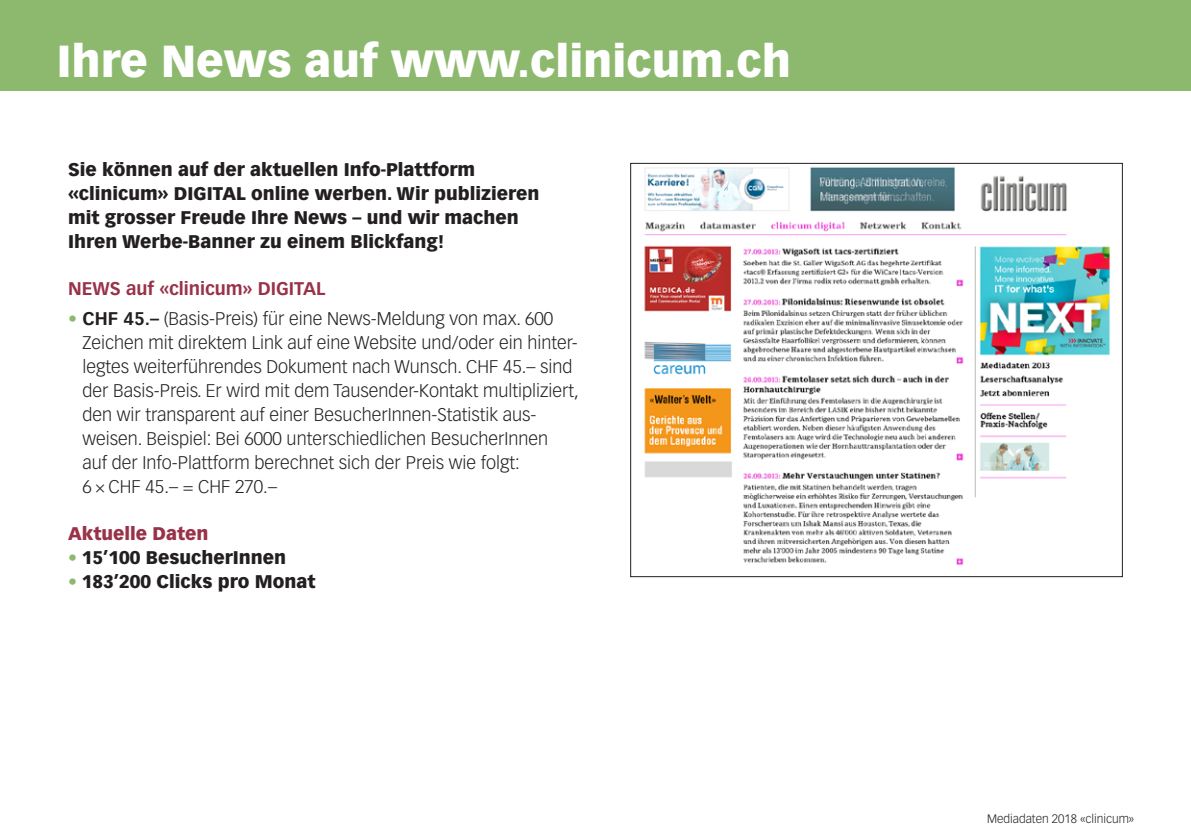
<style>
.page{position:relative;width:1191px;height:840px;background:#fff}
.page>*{position:absolute;margin:0;border:0;box-sizing:border-box;transform-origin:0 0}
.t1{font:900 44px "Vectora LT Std";color:#fff}
.t2{font:300 18px/24px "Vectora LT Std";color:#231f20}
.t3{font:900 18px/24px "Vectora LT Std";color:#231f20}
.t4{font:700 18px "Vectora LT Std";color:#983249}
.t5{font:900 18px "Vectora LT Std";color:#983249}
.t6{font:300 12px "Vectora LT Std";color:#231f20}
.s1{font-weight:700;color:#8db96e}
.s2{font-weight:700}
.s3{font-weight:300;color:#8db96e}
</style>
<div class="page">
<div style="left:0;top:0;width:1191px;height:91px;background:#8db96e"></div>
<img style="left:644px;top:167px;width:466px;height:399px">
<h1 class="t1" style="left:57px;top:33px;width:736px">Ihre News auf www.clinicum.ch</h1>
<p class="t3" style="left:68px;top:158px;width:473px">Sie können auf der aktuellen Info-Plattform «clinicum» DIGITAL online werben. Wir publizieren mit grosser Freude Ihre News – und wir machen Ihren Werbe-Banner zu einem Blickfang!</p>
<p class="t4" style="left:68px;top:277px;width:259px">NEWS auf «clinicum» DIGITAL</p>
<p class="t2" style="left:82px;top:306px;width:498px;text-indent:-14px"><span class="s1">•</span> <span class="s2">CHF 45.–</span> (Basis-Preis) für eine News-Meldung von max. 600<br>Zeichen mit direktem Link auf eine Website und/oder ein hinter&shy;legtes weiterführendes Dokument nach Wunsch. CHF 45.– sind der Basis-Preis. Er wird mit dem Tausender-Kontakt multipliziert, den wir transparent auf einer BesucherInnen-Statistik aus&shy;weisen. Beispiel: Bei 6000 unterschiedlichen BesucherInnen<br>auf der Info-Plattform berechnet sich der Preis wie folgt:<br>6 × CHF 45.– = CHF 270.–</p>
<p class="t5" style="left:68px;top:521px;width:142px">Aktuelle Daten</p>
<p class="t3" style="left:68px;top:544px;width:219px"><span class="s3">•</span> 15’100 BesucherInnen</p>
<p class="t3" style="left:68px;top:568px;width:249px"><span class="s3">•</span> 183’200 Clicks pro Monat</p>
<p class="t6" style="left:987px;top:811px;width:149px">Mediadaten 2018 «clinicum»</p>
</div>
